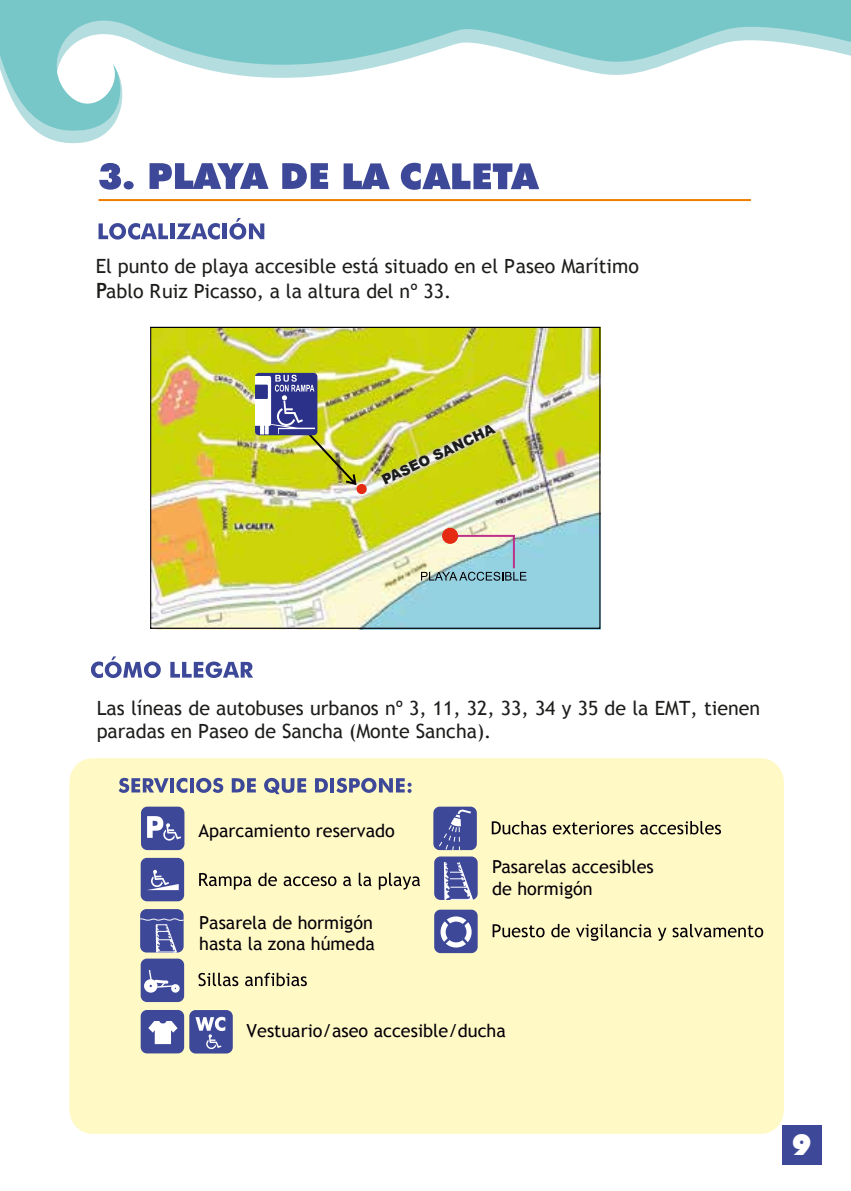
<style>
.page{position:relative;width:851px;height:1191px;background:#fff}
.page>*{position:absolute;margin:0;border:0;box-sizing:border-box;transform-origin:0 0}
.t1{font:900 29.2px "Futura BT";color:#fff;scale:.96 1}
.t2{font:19.6px/25.2px "Trebuchet MS";color:#1d1d1b}
.t3{font:18px/21.6px "Trebuchet MS";color:#050007}
.t4{font:900 14px "Arial";color:#1d1d1b}
.s1{font-family:"Futura BT";font-weight:500;font-size:21px}
</style>
<div class="page">
<div style="left:69px;top:758px;width:714px;height:375px;background:#fff9c6;border-radius:23px"></div>
<svg style="left:119px;top:778px;width:50px;height:15px"></svg>
<hr style="left:170px;top:778px;width:4px;height:14px;background:#3d4898">
<svg style="left:176px;top:778px;width:11px;height:15px"></svg>
<hr style="left:190px;top:778px;width:3px;height:14px;background:#3d4898">
<svg style="left:196px;top:778px;width:27px;height:15px"></svg>
<svg style="left:232px;top:778px;width:24px;height:14px"></svg>
<svg style="left:264px;top:778px;width:42px;height:16px"></svg>
<svg style="left:315px;top:778px;width:13px;height:14px"></svg>
<hr style="left:330px;top:778px;width:4px;height:14px;background:#3d4898">
<svg style="left:336px;top:778px;width:75px;height:15px"></svg>
<div style="left:141px;top:958px;width:43px;height:44px;background:#3d4898;border-radius:6px"></div>
<div style="left:144px;top:979px;width:13px;height:13px;background:#fff;border-radius:50%"></div>
<div style="left:171px;top:984px;width:9px;height:8px;background:#fff;border-radius:50%"></div>
<svg style="left:148px;top:970px;width:28px;height:19px"></svg>
<div style="left:140px;top:909px;width:44px;height:43px;background:#3d4898;border-radius:6px"></div>
<svg style="left:140px;top:918px;width:44px;height:34px"></svg>
<div style="left:433px;top:806px;width:44px;height:44px;background:#3d4898;border-radius:6px"></div>
<svg style="left:437px;top:809px;width:36px;height:42px"></svg>
<svg style="left:198px;top:972px;width:40px;height:14px"></svg>
<svg style="left:245px;top:972px;width:62px;height:14px"></svg>
<svg style="left:199px;top:873px;width:52px;height:16px"></svg>
<svg style="left:258px;top:872px;width:19px;height:14px"></svg>
<svg style="left:283px;top:876px;width:53px;height:10px"></svg>
<svg style="left:343px;top:876px;width:8px;height:10px"></svg>
<svg style="left:358px;top:872px;width:13px;height:14px"></svg>
<svg style="left:379px;top:872px;width:41px;height:17px"></svg>
<svg style="left:491px;top:821px;width:55px;height:13px"></svg>
<svg style="left:553px;top:821px;width:80px;height:13px"></svg>
<svg style="left:640px;top:821px;width:81px;height:13px"></svg>
<div style="left:434px;top:856px;width:43px;height:44px;background:#3d4898;border-radius:6px"></div>
<svg style="left:444px;top:862px;width:29px;height:38px"></svg>
<hr style="left:98px;top:199px;width:652px;height:2px;background:#ef7e00">
<svg style="left:98px;top:223px;width:70px;height:17px"></svg>
<hr style="left:170px;top:223px;width:4px;height:16px;background:#3d4898">
<svg style="left:176px;top:223px;width:44px;height:16px"></svg>
<div style="left:222px;top:223px;width:5px;height:16px;background:#3d4898"></div>
<svg style="left:229px;top:218px;width:35px;height:22px"></svg>
<svg style="left:91px;top:656px;width:70px;height:22px"></svg>
<svg style="left:170px;top:661px;width:83px;height:17px"></svg>
<svg style="left:0;top:0;width:850px;height:135px"></svg>
<img style="left:150px;top:327px;width:450px;height:302px">
<svg style="left:421px;top:535px;width:105px;height:45px;background:#b5cac6"></svg>
<div style="left:442px;top:528px;width:16px;height:16px;background:#e52a12;border-radius:50%"></div>
<div style="left:141px;top:806px;width:43px;height:44px;background:#3d4898;border-radius:6px"></div>
<svg style="left:147px;top:816px;width:34px;height:24px"></svg>
<svg style="left:149px;top:163px;width:119px;height:26px"></svg>
<svg style="left:282px;top:163px;width:46px;height:26px"></svg>
<svg style="left:343px;top:163px;width:47px;height:26px"></svg>
<svg style="left:401px;top:163px;width:138px;height:27px"></svg>
<div style="left:434px;top:909px;width:43px;height:44px;background:#3d4898;border-radius:6px"></div>
<svg style="left:440px;top:916px;width:32px;height:32px"></svg>
<svg style="left:492px;top:924px;width:52px;height:13px"></svg>
<svg style="left:551px;top:924px;width:19px;height:13px"></svg>
<svg style="left:576px;top:924px;width:75px;height:17px"></svg>
<svg style="left:657px;top:927px;width:9px;height:14px"></svg>
<svg style="left:672px;top:924px;width:91px;height:13px"></svg>
<div style="left:141px;top:858px;width:43px;height:43px;background:#3d4898;border-radius:6px"></div>
<svg style="left:148px;top:869px;width:31px;height:21px"></svg>
<div style="left:356px;top:484px;width:10px;height:10px;background:#e52a12;border-radius:50%"></div>
<svg style="left:255px;top:373px;width:62px;height:62px"></svg>
<img style="left:255px;top:375px;width:101px;height:110px">
<div style="left:781px;top:1124px;width:40px;height:40px;background:#3d4898"></div>
<svg style="left:99px;top:163px;width:35px;height:27px"></svg>
<div style="left:189px;top:1010px;width:44px;height:43px;background:#3d4898;border-radius:6px"></div>
<svg style="left:195px;top:1016px;width:30px;height:33px"></svg>
<div style="left:141px;top:1010px;width:43px;height:43px;background:#3d4898;border-radius:6px"></div>
<svg style="left:148px;top:1021px;width:29px;height:23px"></svg>
<p class="t2" style="left:96px;top:254px;width:544px">El punto de playa accesible está situado en el Paseo Marítimo<br><span class="s1">P</span>ablo Ruiz Picasso, a la altura del nº 33.</p>
<p class="t4" style="left:379px;top:473px;width:125px;rotate:-25deg">PASEO SANCHA</p>
<p class="t2" style="left:97px;top:696px;width:664px;line-height:23.6px">Las líneas de autobuses urbanos nº 3, 11, 32, 33, 34 y 35 de la EMT, tienen paradas en Paseo de Sancha (Monte Sancha).</p>
<p class="t3" style="left:198px;top:819px;width:198px">Aparcamiento reservado</p>
<p class="t3" style="left:199px;top:912px;width:177px">Pasarela de hormigón hasta la zona húmeda</p>
<p class="t3" style="left:492px;top:856px;width:163px">Pasarelas accesibles de hormigón</p>
<p class="t3" style="left:246px;top:1020px;width:261px">Vestuario/aseo accesible/ducha</p>
<h1 class="t1" style="left:792px;top:1127px;width:21px">9</h1>
</div>
